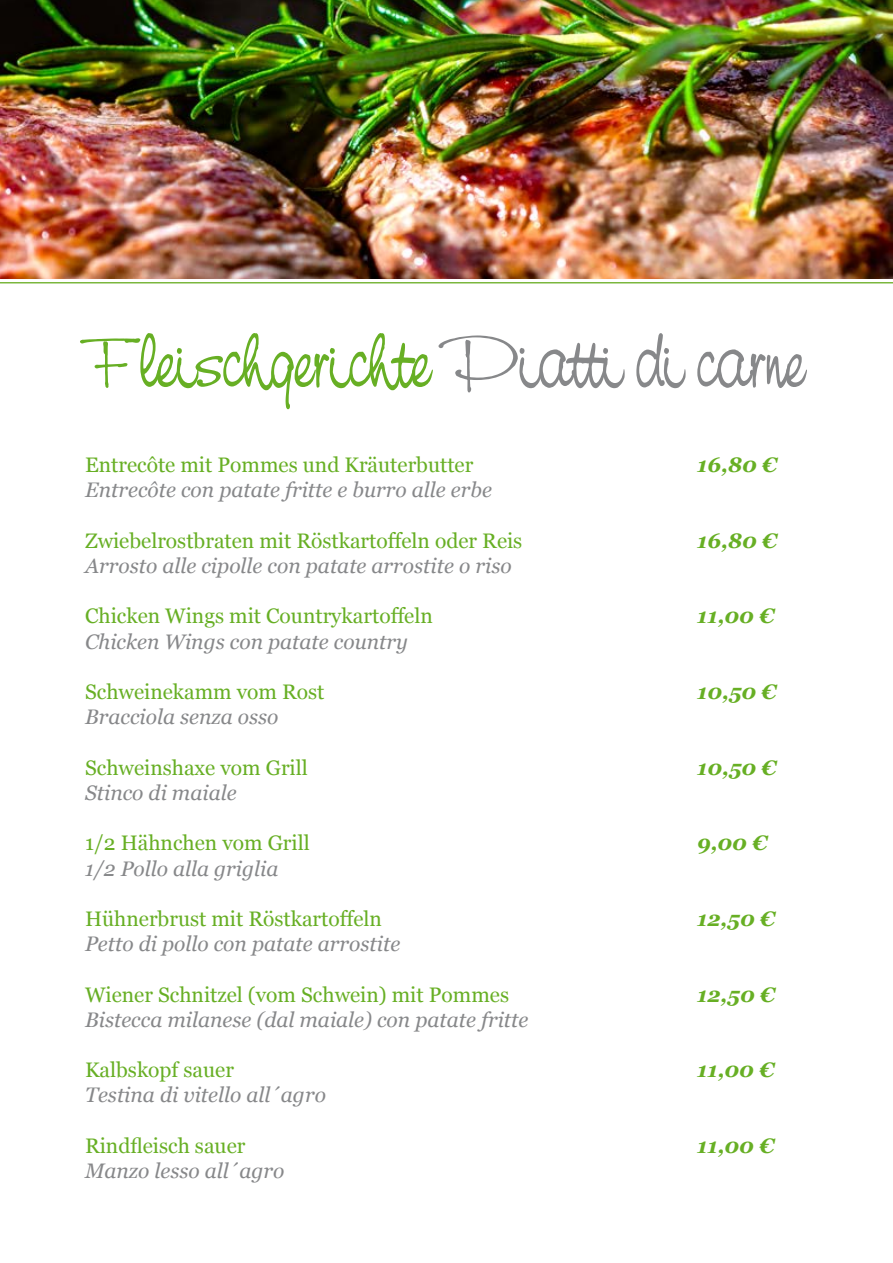
<style>
.page{position:relative;width:893px;height:1263px;background:#fff}
.page>*{position:absolute;margin:0;border:0;box-sizing:border-box;transform-origin:0 0}
.t1{font:73.5px "Nevison Cas D";color:#67af24}
.t2{font:italic 21px "Georgia";color:#87888a}
.t3{font:21px "Georgia";color:#67af24}
.t4{font:italic 700 21px "Georgia";color:#67af24}
.s1{color:#87888a}
</style>
<div class="page">
<img style="left:0;top:0;width:893px;height:278px">
<hr style="left:0;top:282px;width:893px;height:1px;background:#7bb73e">
<h1 class="t1" style="left:85px;top:317px;width:721px">Fleischgerichte <span class="s1">Piatti di carne</span></h1>
<p class="t3" style="left:85px;top:450px;width:390px">Entrecôte mit Pommes und Kräuterbutter</p>
<p class="t4" style="left:697px;top:449px;width:82px">16,80 €</p>
<p class="t2" style="left:85px;top:475px;width:408px">Entrecôte con patate fritte e burro alle erbe</p>
<p class="t3" style="left:85px;top:525px;width:439px">Zwiebelrostbraten mit Röstkartoffeln oder Reis</p>
<p class="t4" style="left:697px;top:525px;width:82px">16,80 €</p>
<p class="t2" style="left:85px;top:550px;width:428px">Arrosto alle cipolle con patate arrostite o riso</p>
<p class="t3" style="left:85px;top:601px;width:349px">Chicken Wings mit Countrykartoffeln</p>
<p class="t4" style="left:697px;top:600px;width:79px">11,00 €</p>
<p class="t2" style="left:85px;top:626px;width:324px">Chicken Wings con patate country</p>
<p class="t3" style="left:85px;top:676px;width:241px">Schweinekamm vom Rost</p>
<p class="t4" style="left:697px;top:676px;width:81px">10,50 €</p>
<p class="t2" style="left:85px;top:702px;width:195px">Bracciola senza osso</p>
<p class="t3" style="left:85px;top:752px;width:224px">Schweinshaxe vom Grill</p>
<p class="t4" style="left:697px;top:752px;width:81px">10,50 €</p>
<p class="t2" style="left:85px;top:777px;width:153px">Stinco di maiale</p>
<p class="t3" style="left:85px;top:828px;width:226px">1/2 Hähnchen vom Grill</p>
<p class="t4" style="left:697px;top:827px;width:72px">9,00 €</p>
<p class="t2" style="left:85px;top:853px;width:195px">1/2 Pollo alla griglia</p>
<p class="t3" style="left:85px;top:903px;width:298px">Hühnerbrust mit Röstkartoffeln</p>
<p class="t4" style="left:697px;top:903px;width:79px">12,50 €</p>
<p class="t2" style="left:85px;top:928px;width:317px">Petto di pollo con patate arrostite</p>
<p class="t3" style="left:85px;top:979px;width:426px">Wiener Schnitzel (vom Schwein) mit Pommes</p>
<p class="t4" style="left:697px;top:978px;width:79px">12,50 €</p>
<p class="t2" style="left:85px;top:1004px;width:445px">Bistecca milanese (dal maiale) con patate fritte</p>
<p class="t3" style="left:85px;top:1054px;width:150px">Kalbskopf sauer</p>
<p class="t4" style="left:697px;top:1054px;width:79px">11,00 €</p>
<p class="t2" style="left:85px;top:1080px;width:242px">Testina di vitello all´agro</p>
<p class="t3" style="left:85px;top:1130px;width:162px">Rindfleisch sauer</p>
<p class="t4" style="left:697px;top:1130px;width:79px">11,00 €</p>
<p class="t2" style="left:85px;top:1155px;width:201px">Manzo lesso all´agro</p>
</div>
